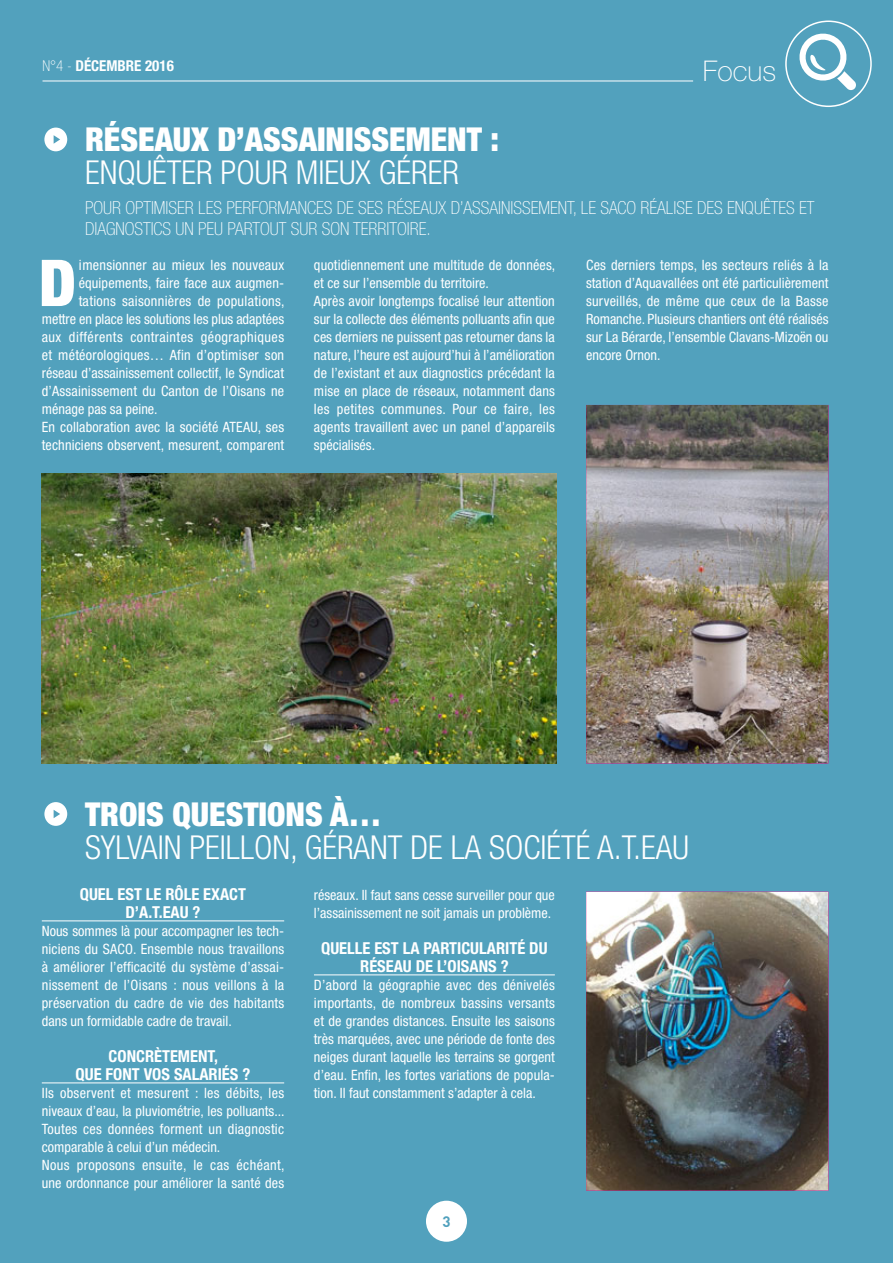
<style>
.page{position:relative;width:893px;height:1263px;background:#52a1bd}
.page>*{position:absolute;margin:0;border:0;box-sizing:border-box;transform-origin:0 0}
.t1{font:900 condensed 64.65px "Helvetica Neue LT Std";color:#fff}
.t2{font:300 condensed 33px "Helvetica Neue LT Std";color:#fff}
.t3{font:900 condensed 33px "Helvetica Neue LT Std";color:#fff}
.t4{font:100 28.5px "Helvetica Neue LT Std";color:#fff}
.t5{font:100 condensed 18px/21px "Helvetica Neue LT Std";color:#fff}
.t6{font:700 condensed 16.5px/18px "Helvetica Neue LT Std";color:#fff;text-align:center}
.t7{font:700 condensed 15px "Helvetica Neue LT Std";color:#fff}
.t8{font:700 15px "DIN";color:#52a1bd}
.t9{font:condensed 14.25px/18px "Helvetica Neue LT Std";letter-spacing:.01em;color:#fff}
.t10{font:condensed 14.25px "Helvetica Neue LT Std";letter-spacing:.03em;color:#fff}
.s1{font-weight:100}
</style>
<div class="page">
<hr style="left:43px;top:81px;width:650px;height:1px;background:#fff">
<svg style="left:797px;top:31px;width:59px;height:59px"></svg>
<div style="left:785px;top:21px;width:87px;height:86px;border:2px solid #fff;border-radius:50%"></div>
<hr style="left:42px;top:921px;width:242px;height:1px;background:#fff">
<hr style="left:42px;top:1083px;width:242px;height:1px;background:#fff">
<hr style="left:314px;top:975px;width:241px;height:1px;background:#fff">
<div style="left:44px;top:128px;width:23px;height:23px;background:#fff;border-radius:50%"></div>
<svg style="left:54px;top:135px;width:6px;height:9px"></svg>
<div style="left:44px;top:802px;width:23px;height:24px;background:#fff;border-radius:50%"></div>
<svg style="left:54px;top:810px;width:6px;height:8px"></svg>
<img style="left:42px;top:474px;width:514px;height:289px">
<img style="left:586px;top:405px;width:242px;height:358px">
<img style="left:586px;top:892px;width:242px;height:299px">
<div style="left:426px;top:1201px;width:41px;height:41px;background:#fff;border-radius:50%"></div>
<p class="t7" style="left:43px;top:60px;width:133px"><span class="s1">N°4 -</span> DÉCEMBRE 2016</p>
<h3 class="t4" style="left:703px;top:60px;width:75px">Focus</h3>
<h2 class="t3" style="left:85px;top:127px;width:416px">RÉSEAUX D’ASSAINISSEMENT :</h2>
<h2 class="t2" style="left:85px;top:160px;width:375px">ENQUÊTER POUR MIEUX GÉRER</h2>
<p class="t5" style="left:85px;top:199px;width:731px">POUR OPTIMISER LES PERFORMANCES DE SES RÉSEAUX D’ASSAINISSEMENT, LE SACO RÉALISE DES ENQUÊTES ET<br>DIAGNOSTICS UN PEU PARTOUT SUR SON TERRITOIRE.</p>
<h1 class="t1" style="left:39px;top:260px;width:39px">D</h1>
<p class="t9" style="left:79px;top:257px;width:207px">imensionner au mieux les nouveaux</p>
<p class="t9" style="left:79px;top:275px;width:207px">équipements, faire face aux augmen-</p>
<p class="t9" style="left:79px;top:293px;width:208px">tations saisonnières de populations,</p>
<p class="t9" style="left:42px;top:311px;width:244px">mettre en place les solutions les plus adaptées</p>
<p class="t10" style="left:42px;top:332px;width:244px">aux différents contraintes géographiques</p>
<p class="t9" style="left:42px;top:347px;width:244px">et météorologiques… Afin d’optimiser son</p>
<p class="t9" style="left:42px;top:365px;width:244px">réseau d’assainissement collectif, le Syndicat</p>
<p class="t9" style="left:42px;top:383px;width:244px">d’Assainissement du Canton de l’Oisans ne</p>
<p class="t9" style="left:42px;top:401px;width:117px">ménage pas sa peine.</p>
<p class="t9" style="left:42px;top:419px;width:244px">En collaboration avec la société ATEAU, ses</p>
<p class="t9" style="left:42px;top:437px;width:244px">techniciens observent, mesurent, comparent</p>
<p class="t9" style="left:314px;top:257px;width:243px">quotidiennement une multitude de données, et ce sur l’ensemble du territoire.<br>Après avoir longtemps focalisé leur attention sur la collecte des éléments polluants afin que ces derniers ne puissent pas retourner dans la nature, l’heure est aujourd’hui à l’amélioration de l’existant et aux diagnostics précédant la mise en place de réseaux, notamment dans les petites communes. Pour ce faire, les agents travaillent avec un panel d’appareils spécialisés.</p>
<p class="t9" style="left:586px;top:257px;width:244px;text-align:justify">Ces derniers temps, les secteurs reliés à la station d’Aquavallées ont été particulièrement surveillés, de même que ceux de la Basse Romanche. Plusieurs chantiers ont été réalisés sur La Bérarde, l’ensemble Clavans-Mizoën ou encore Ornon.</p>
<h2 class="t3" style="left:85px;top:802px;width:298px">TROIS QUESTIONS À…</h2>
<h2 class="t2" style="left:85px;top:835px;width:605px">SYLVAIN PEILLON, GÉRANT DE LA SOCIÉTÉ A.T.EAU</h2>
<p class="t6" style="left:80px;top:887px;width:168px">QUEL EST LE RÔLE EXACT<br>D’A.T.EAU ?</p>
<p class="t9" style="left:42px;top:923px;width:244px;text-align:justify">Nous sommes là pour accompagner les tech&shy;niciens du SACO. Ensemble nous travaillons à améliorer l’efficacité du système d’assai&shy;nissement de l’Oisans : nous veillons à la préservation du cadre de vie des habitants dans un formidable cadre de travail.</p>
<p class="t6" style="left:76px;top:1049px;width:176px">CONCRÈTEMENT,<br>QUE FONT VOS SALARIÉS ?</p>
<p class="t9" style="left:42px;top:1085px;width:244px">Ils observent et mesurent : les débits, les niveaux d’eau, la pluviométrie, les polluants...<br>Toutes ces données forment un diagnostic comparable à celui d’un médecin.<br>Nous proposons ensuite, le cas échéant, une ordonnance pour améliorer la santé des</p>
<p class="t9" style="left:314px;top:887px;width:242px">réseaux. Il faut sans cesse surveiller pour que l’assainissement ne soit jamais un problème.</p>
<p class="t6" style="left:321px;top:941px;width:228px">QUELLE EST LA PARTICULARITÉ DU<br>RÉSEAU DE L’OISANS ?</p>
<p class="t9" style="left:314px;top:977px;width:242px;text-align:justify">D’abord la géographie avec des dénivelés importants, de nombreux bassins versants et de grandes distances. Ensuite les saisons très marquées, avec une période de fonte des neiges durant laquelle les terrains se gorgent d’eau. Enfin, les fortes variations de popula&shy;tion. Il faut constamment s’adapter à cela.</p>
<p class="t8" style="left:442px;top:1216px;width:10px">3</p>
</div>
